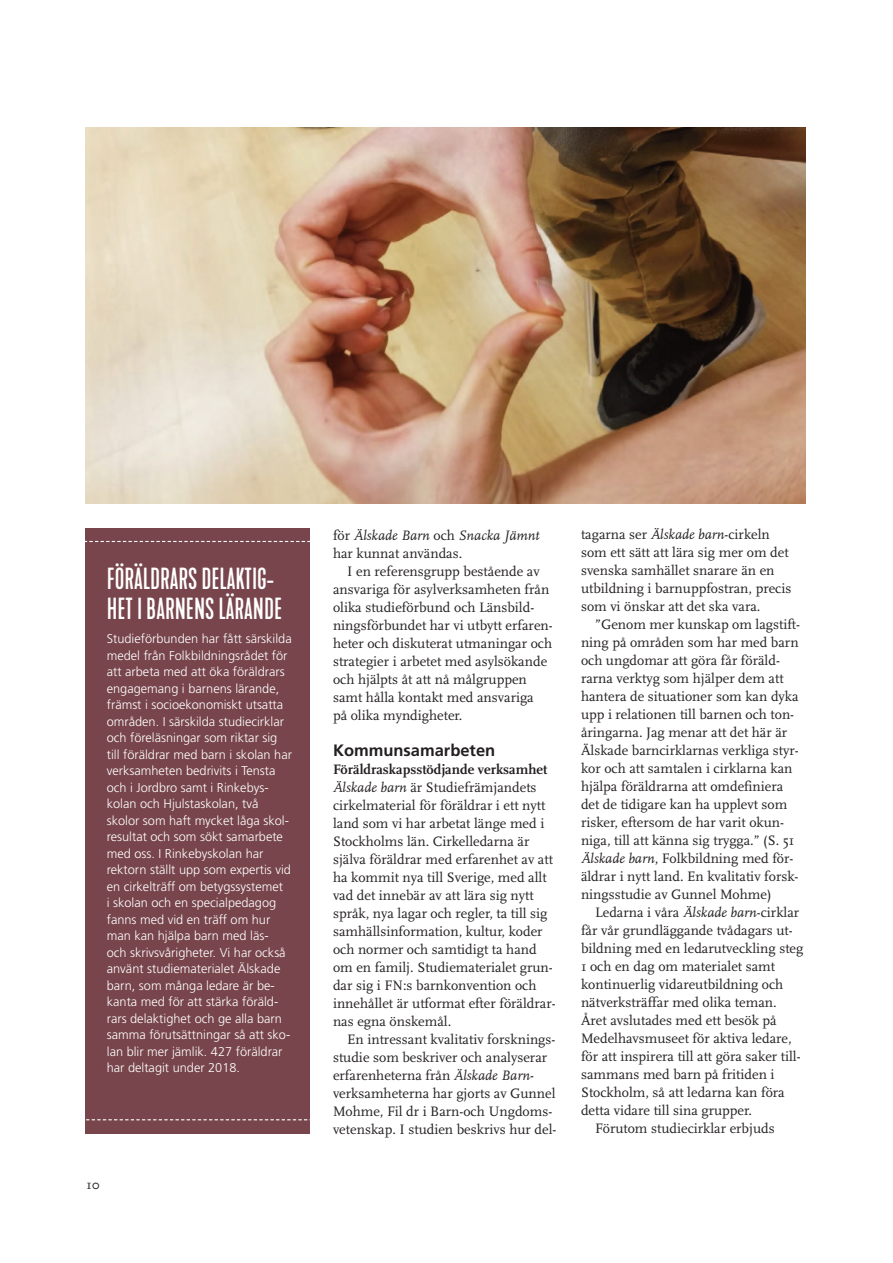
<style>
.page{position:relative;width:893px;height:1263px;background:#fff}
.page>*{position:absolute;margin:0;border:0;box-sizing:border-box;transform-origin:0 0}
.t1{font:condensed 28.5px/30px "Kapra Neue";color:#fff}
.t2{font:700 16.5px "Frutiger";color:#231f20}
.t3{font:14.25px/18px "Scala";color:#231f20}
.t4{font:700 14.25px "Scala";color:#231f20}
.t5{font:13.5px "Scala";color:#231f20}
.t6{font:300 12.75px/16.5px "Frutiger";color:#fff}
.s1{font-style:italic}
</style>
<div class="page">
<div style="left:85px;top:528px;width:224px;height:606px;background:#77454b"></div>
<img style="left:85px;top:128px;width:720px;height:376px">
<svg style="left:85px;top:541px;width:224px;height:1px"></svg>
<svg style="left:86px;top:1119px;width:224px;height:1px"></svg>
<p class="t1" style="left:107px;top:567px;width:177px">FÖRÄLDRARS DELAKTIG-<br>HET I BARNENS LÄRANDE</p>
<p class="t6" style="left:107px;top:631px;width:187px">Studieförbunden har fått särskilda medel från Folkbildningsrådet för att arbeta med att öka föräldrars engagemang i barnens lärande, främst i socioekonomiskt utsatta områden. I särskilda studiecirklar och föreläsningar som riktar sig till föräldrar med barn i skolan har verksamheten bedrivits i Tensta och i Jordbro samt i Rinkebys&shy;kolan och Hjulstaskolan, två</p>
<p class="t6" style="left:107px;top:813px;width:184px">skolor som haft mycket låga skol&shy;resultat och som sökt samarbete med oss. I Rinkebyskolan har</p>
<p class="t6" style="left:107px;top:862px;width:186px">rektorn ställt upp som expertis vid en cirkelträff om betygssystemet</p>
<p class="t6" style="left:107px;top:895px;width:171px">i skolan och en specialpedagog fanns med vid en träff om hur man kan hjälpa barn med läs-</p>
<p class="t6" style="left:107px;top:945px;width:185px">och skrivsvårigheter. Vi har också använt studiematerialet Älskade barn, som många ledare är be&shy;kanta med för att stärka föräld&shy;rars delaktighet och ge alla barn samma förutsättningar så att sko&shy;lan blir mer jämlik. 427 föräldrar har deltagit under 2018.</p>
<p class="t5" style="left:87px;top:1179px;width:15px">10</p>
<p class="t3" style="left:333px;top:528px;width:208px">för <span class="s1">Älskade Barn</span> och <span class="s1">Snacka Jämnt </span>har kunnat användas.</p>
<p class="t3" style="left:333px;top:564px;width:221px;text-indent:14px">I en referensgrupp bestående av ansvariga för asylverksamheten från olika studieförbund och Länsbild&shy;ningsförbundet har vi utbytt erfaren&shy;heter och diskuterat utmaningar och strategier i arbetet med asylsökande och hjälpts åt att nå målgruppen samt hålla kontakt med ansvariga<br>på olika myndigheter.</p>
<p class="t2" style="left:333px;top:744px;width:164px">Kommunsamarbeten</p>
<p class="t4" style="left:333px;top:764px;width:216px">Föräldraskapsstödjande verksamhet</p>
<p class="t3" style="left:333px;top:780px;width:224px"><span class="s1">Älskade barn</span> är Studiefrämjandets cirkelmaterial för föräldrar i ett nytt land som vi har arbetat länge med i Stockholms län. Cirkelledarna är själva föräldrar med erfarenhet av att ha kommit nya till Sverige, med allt vad det innebär av att lära sig nytt språk, nya lagar och regler, ta till sig samhällsinformation, kultur, koder och normer och samtidigt ta hand om en familj. Studiematerialet grun&shy;dar sig i FN:s barnkonvention och innehållet är utformat efter föräldrar&shy;nas egna önskemål.</p>
<p class="t3" style="left:333px;top:1032px;width:225px;text-indent:14px">En intressant kvalitativ forsknings&shy;studie som beskriver och analyserar erfarenheterna från <span class="s1">Älskade Barn&shy;</span>verksamheterna har gjorts av Gunnel Mohme, Fil dr i Barn-och Ungdoms&shy;vetenskap. I studien beskrivs hur del-</p>
<p class="t3" style="left:581px;top:526px;width:190px">tagarna ser <span class="s1">Älskade barn</span>-cirkeln</p>
<p class="t3" style="left:581px;top:544px;width:209px">som ett sätt att lära sig mer om det svenska samhället snarare än en</p>
<p class="t3" style="left:581px;top:580px;width:212px">utbildning i barnuppfostran, precis som vi önskar att det ska vara.</p>
<p class="t3" style="left:581px;top:616px;width:220px;text-indent:14px">”Genom mer kunskap om lagstift&shy;ning på områden som har med barn och ungdomar att göra får föräld&shy;rarna verktyg som hjälper dem att hantera de situationer som kan dyka upp i relationen till barnen och ton&shy;åringarna. Jag menar att det här är Älskade barncirklarnas verkliga styr&shy;kor och att samtalen i cirklarna kan hjälpa föräldrarna att omdefiniera det de tidigare kan ha upplevt som risker, eftersom de har varit okun&shy;niga, till att känna sig trygga.” (S. 51<br><span class="s1">Älskade barn</span>, Folkbildning med för&shy;äldrar i nytt land. En kvalitativ forsk&shy;ningsstudie av Gunnel Mohme)</p>
<p class="t3" style="left:581px;top:904px;width:224px;text-indent:14px">Ledarna i våra <span class="s1">Älskade barn</span>-cirklar får vår grundläggande tvådagars ut&shy;bildning med en ledarutveckling steg 1 och en dag om materialet samt</p>
<p class="t3" style="left:581px;top:976px;width:204px">kontinuerlig vidareutbildning och nätverksträffar med olika teman.<br>Året avslutades med ett besök på</p>
<p class="t3" style="left:581px;top:1030px;width:221px">Medelhavsmuseet för aktiva ledare, för att inspirera till att göra saker till&shy;sammans med barn på fritiden i Stockholm, så att ledarna kan föra detta vidare till sina grupper.</p>
<p class="t3" style="left:595px;top:1120px;width:181px">Förutom studiecirklar erbjuds</p>
</div>
